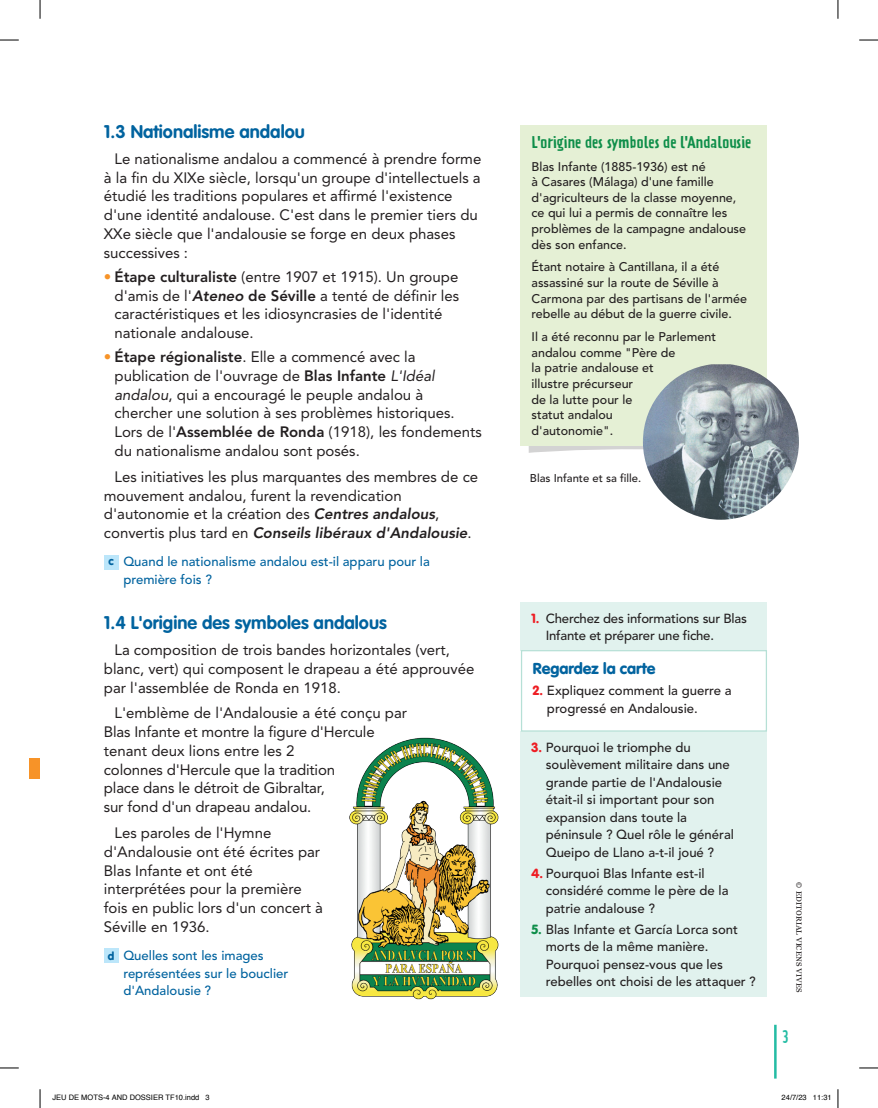
<style>
.page{position:relative;width:878px;height:1108px;background:#fff}
.page>*{position:absolute;margin:0;border:0;box-sizing:border-box;transform-origin:0 0}
.t1{font:700 18.12px "VAG Rounded";color:#01639f}
.t2{font:16.25px "Prater Sans One";color:#24bca4}
.t3{font:900 15.62px "VAG Rounded";color:#01639f}
.t4{font:15px/18.8px "Avenir LT Std";color:#231f20}
.t5{font:15px "Prater Sans One";letter-spacing:-.015em;color:#0e8e49;scale:1.1 1}
.t6{font:500 13.12px/17.5px "Avenir LT Std";color:#231f20}
.t7{font:500 13.12px/17.5px "Avenir LT Std";color:#01639f}
.t8{font:500 12.5px/15.6px "Avenir LT Std";color:#231f20}
.t9{font:500 11.25px "Avenir LT Std";color:#231f20}
.t10{font:7.5px "Helvetica";color:#000}
.t11{font:7.5px "Times Europa";color:#231f20}
.s1{color:#f79328}
.s2{font-weight:800}
.s3{font-weight:800;font-style:italic}
.s4{font-style:italic}
.s5{font-family:"VAG Rounded";font-weight:900;font-size:11.25px}
.s6{font-family:"VAG Rounded";font-weight:900;color:#ee1d23}
.s7{font-family:"VAG Rounded";font-weight:900;color:#0e8e49}
</style>
<div class="page">
<hr style="left:773px;top:1024px;width:3px;height:54px;background:#24bca4">
<div style="left:520px;top:731px;width:246px;height:266px;background:#e1f2ee"></div>
<svg style="left:528px;top:445px;width:114px;height:8px"></svg>
<div style="left:520px;top:125px;width:246px;height:320px;background:#e5f0d5"></div>
<div style="left:104px;top:555px;width:14px;height:14px;background:#bce6fa"></div>
<div style="left:104px;top:949px;width:14px;height:14px;background:#bce6fa"></div>
<img style="left:642px;top:364px;width:156px;height:156px">
<div style="left:520px;top:603px;width:246px;height:48px;background:#e1f2ee"></div>
<img style="left:349px;top:737px;width:150px;height:263px">
<div style="left:520px;top:650px;width:246px;height:81px;border:1px solid #b6e0d6"></div>
<div style="left:29px;top:758px;width:11px;height:21px;background:#f79328"></div>
<svg style="left:0;top:40px;width:19px;height:1px"></svg>
<svg style="left:859px;top:40px;width:18px;height:1px"></svg>
<svg style="left:0;top:1067px;width:19px;height:1px"></svg>
<svg style="left:859px;top:1067px;width:18px;height:1px"></svg>
<svg style="left:40px;top:0;width:1px;height:19px"></svg>
<svg style="left:40px;top:1089px;width:1px;height:19px"></svg>
<svg style="left:837px;top:0;width:1px;height:19px"></svg>
<svg style="left:837px;top:1089px;width:1px;height:19px"></svg>
<p class="t1" style="left:104px;top:121px;width:202px">1.3 Nationalisme andalou</p>
<p class="t4" style="left:104px;top:149px;width:379px;text-indent:11px">Le nationalisme andalou a commencé à prendre forme à la fin du XIXe siècle, lorsqu'un groupe d'intellectuels a étudié les traditions populares et affirmé l'existence d'une identité andalouse. C'est dans le premier tiers du XXe siècle que l'andalousie se forge en deux phases successives :</p>
<p class="t4" style="left:114px;top:267px;width:346px;text-indent:-11px"><span class="s1">•</span> <span class="s2">Étape culturaliste</span> (entre 1907 et 1915). Un groupe d'amis de l'<span class="s3">Ateneo</span> <span class="s2">de Séville</span> a tenté de définir les caractéristiques et les idiosyncrasies de l'identité nationale andalouse.</p>
<p class="t4" style="left:114px;top:348px;width:369px;text-indent:-11px"><span class="s1">•</span> <span class="s2">Étape régionaliste</span>. Elle a commencé avec la publication de l'ouvrage de <span class="s2">Blas Infante</span> <span class="s4">L'Idéal andalou</span>, qui a encouragé le peuple andalou à chercher une solution à ses problèmes historiques.<br>Lors de l'<span class="s2">Assemblée de Ronda</span> (1918), les fondements du nationalisme andalou sont posés.</p>
<p class="t4" style="left:104px;top:467px;width:376px;text-indent:11px">Les initiatives les plus marquantes des membres de ce mouvement andalou, furent la revendication d'autonomie et la création des <span class="s3">Centres andalous</span>, convertis plus tard en <span class="s3">Conseils libéraux d'Andalousie</span>.</p>
<p class="t7" style="left:123px;top:553px;width:308px;text-indent:-15px"><span class="s5">c</span> Quand le nationalisme andalou est-il apparu pour la première fois ?</p>
<p class="t1" style="left:104px;top:612px;width:284px">1.4 L'origine des symboles andalous</p>
<p class="t4" style="left:104px;top:640px;width:372px;text-indent:11px">La composition de trois bandes horizontales (vert, blanc, vert) qui composent le drapeau a été approuvée par l'assemblée de Ronda en 1918.</p>
<p class="t4" style="left:104px;top:704px;width:304px;text-indent:11px">L'emblème de l'Andalousie a été conçu par Blas Infante et montre la figure d'Hercule tenant deux lions entre les 2<br>colonnes d'Hercule que la tradition<br>place dans le détroit de Gibraltar,<br>sur fond d'un drapeau andalou.</p>
<p class="t4" style="left:104px;top:823px;width:221px;text-indent:11px">Les paroles de l'Hymne d'Andalousie ont été écrites par<br>Blas Infante et ont été interprétées pour la première fois en public lors d'un concert à<br>Séville en 1936.</p>
<p class="t7" style="left:123px;top:947px;width:166px;text-indent:-16px"><span class="s5">d</span> Quelles sont les images représentées sur le bouclier d'Andalousie ?</p>
<p class="t5" style="left:531px;top:133px;width:201px">L'origine des symboles de l'Andalousie</p>
<p class="t8" style="left:531px;top:159px;width:216px">Blas Infante (1885-1936) est né<br>à Casares (Málaga) d'une famille d'agriculteurs de la classe moyenne, ce qui lui a permis de connaître les problèmes de la campagne andalouse dès son enfance.</p>
<p class="t8" style="left:531px;top:260px;width:217px">Étant notaire à Cantillana, il a été assassiné sur la route de Séville à Carmona par des partisans de l'armée rebelle au début de la guerre civile.</p>
<p class="t8" style="left:531px;top:329px;width:186px">Il a été reconnu par le Parlement andalou comme "Père de<br>la patrie andalouse et<br>illustre précurseur<br>de la lutte pour le<br>statut andalou<br>d'autonomie".</p>
<p class="t9" style="left:530px;top:471px;width:113px">Blas Infante et sa fille.</p>
<p class="t6" style="left:545px;top:610px;width:203px;text-indent:-14px"><span class="s6">1.</span> Cherchez des informations sur Blas<br>Infante et préparer une fiche.</p>
<p class="t3" style="left:532px;top:659px;width:124px">Regardez la carte</p>
<p class="t6" style="left:547px;top:682px;width:186px;text-indent:-14px"><span class="s6">2.</span> Expliquez comment la guerre a progressé en Andalousie.</p>
<p class="t6" style="left:545px;top:739px;width:190px;text-indent:-14px"><span class="s6">3.</span> Pourquoi le triomphe du soulèvement militaire dans une grande partie de l'Andalousie était-il si important pour son expansion dans toute la péninsule ? Quel rôle le général<br>Queipo de Llano a-t-il joué ?</p>
<p class="t6" style="left:545px;top:865px;width:184px;text-indent:-14px"><span class="s6">4.</span> Pourquoi Blas Infante est-il considéré comme le père de la patrie andalouse ?</p>
<p class="t6" style="left:545px;top:921px;width:211px;text-indent:-14px"><span class="s7">5.</span> Blas Infante et García Lorca sont morts de la même manière.<br>Pourquoi pensez-vous que les rebelles ont choisi de les attaquer ?</p>
<p class="t11" style="left:803px;top:882px;width:112px;rotate:90deg">© EDITORIAL VICENS VIVES</p>
<p class="t2" style="left:782px;top:1027px;width:8px">3</p>
<p class="t10" style="left:53px;top:1092px;width:159px">JEU DE MOTS-4 AND DOSSIER TF10.indd 3</p>
<p class="t10" style="left:781px;top:1092px;width:52px">24/7/23 11:31</p>
</div>
